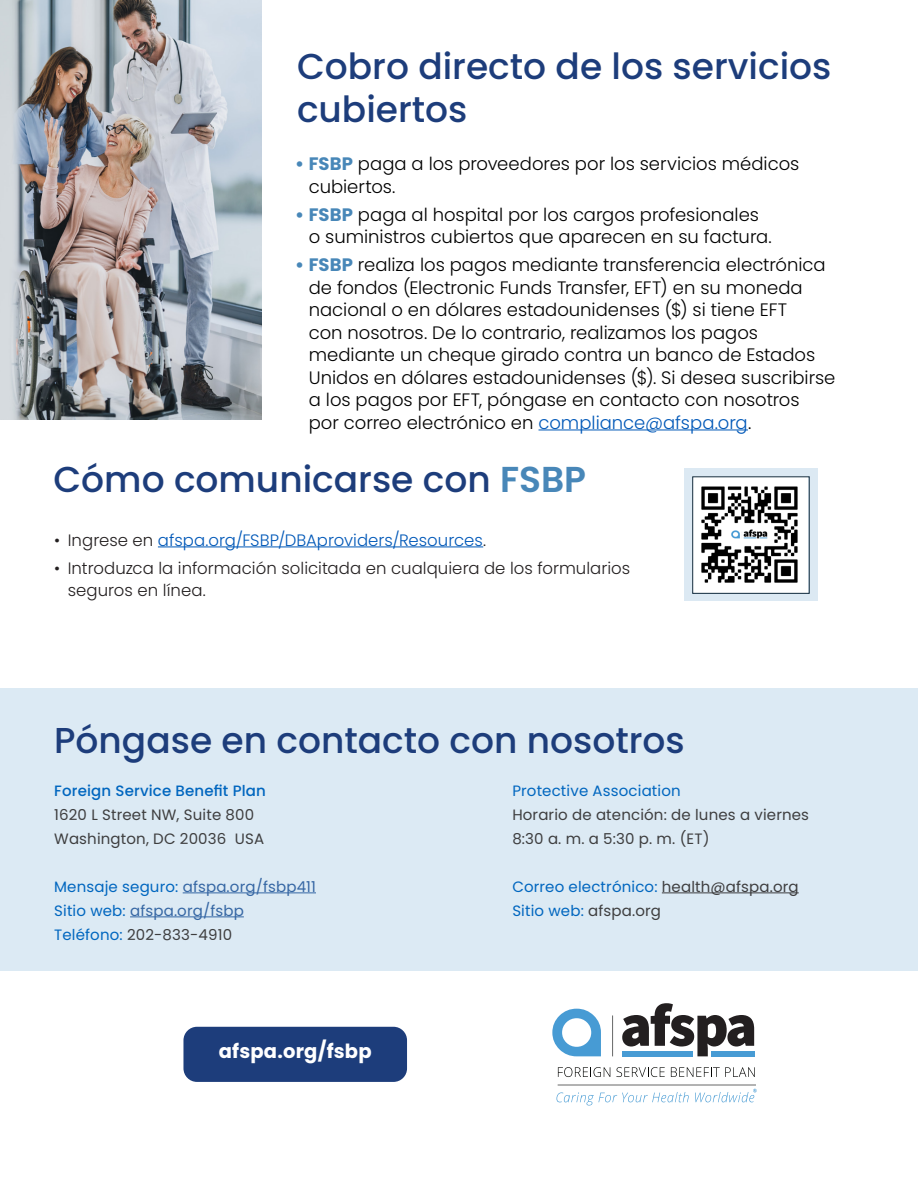
<style>
.page{position:relative;width:918px;height:1188px;background:#fff}
.page>*{position:absolute;margin:0;border:0;box-sizing:border-box;transform-origin:0 0}
.Paragraph_Headline{font:500 36px/43.2px "Poppins";color:#1d3d7b}
.new_Callout{font:700 19.5px "Poppins";letter-spacing:.01em;color:#fff}
.Bullet_List{font:300 18px/22.5px "Poppins";color:#000}
.Bullet_List-2{font:300 16.5px/22.5px "Poppins";letter-spacing:.005em;color:#231f20}
.Bullet_List-3{font:300 16.5px "Poppins";color:#0058b8}
.new_Callout-2{font:15px "Poppins";letter-spacing:.01em;color:#3e3e3f}
.new_Callout-3{font:15px "Poppins";letter-spacing:.01em;color:#0066bf}
.new_Callout-4{font:15px "Poppins";letter-spacing:.01em;color:#3667a4}
.new_Callout-5{font:500 15px "Poppins";letter-spacing:.01em;color:#0066bf}
.s1{font-weight:700;color:#4887b8}
.s2{color:#0058b8}
.s3{font-weight:600;color:#4887b8}
.s4{color:#231f20}
.s5{color:#0066bf}
.s6{color:#3e3e3f}
</style>
<div class="page">
<hr style="left:539px;top:430px;width:209px;height:1px;background:#0058b8">
<hr style="left:158px;top:547px;width:325px;height:1px;background:#0058b8">
<img style="left:0;top:0;width:262px;height:419px">
<div style="left:0;top:688px;width:918px;height:283px;background:#dceaf4"></div>
<hr style="left:183px;top:893px;width:133px;height:1px;background:#3667a4">
<hr style="left:130px;top:917px;width:114px;height:1px;background:#3667a4">
<hr style="left:662px;top:893px;width:137px;height:1px;background:#3e3e3f">
<div style="left:684px;top:468px;width:134px;height:132px;background:#dce9f3"></div>
<img style="left:694px;top:478px;width:113px;height:114px">
<div style="left:692px;top:476px;width:118px;height:118px;border:1px solid #132d3f"></div>
<svg style="left:557px;top:1092px;width:132px;height:13px"></svg>
<svg style="left:695px;top:1089px;width:62px;height:13px"></svg>
<svg style="left:622px;top:1003px;width:132px;height:53px"></svg>
<div style="left:622px;top:1051px;width:71px;height:5px;background:#479bd4"></div>
<div style="left:711px;top:1051px;width:44px;height:5px;background:#479bd4"></div>
<svg style="left:552px;top:1009px;width:49px;height:47px"></svg>
<hr style="left:612px;top:1015px;width:1px;height:41px;background:#676868">
<svg style="left:558px;top:1067px;width:52px;height:10px"></svg>
<svg style="left:616px;top:1067px;width:49px;height:10px"></svg>
<svg style="left:671px;top:1067px;width:84px;height:10px"></svg>
<hr style="left:558px;top:1085px;width:198px;height:1px;background:#676868">
<div style="left:183px;top:1027px;width:224px;height:55px;background:#1d3d7b;border-radius:14px"></div>
<p class="Paragraph_Headline" style="left:297px;top:45px;width:536px">Cobro directo de los servicios cubiertos</p>
<p class="Bullet_List" style="left:309px;top:153px;width:492px;text-indent:-14px"><span class="s1">• FSBP</span> paga a los proveedores por los servicios médicos cubiertos.</p>
<p class="Bullet_List" style="left:309px;top:203px;width:465px;text-indent:-14px"><span class="s1">• FSBP</span> paga al hospital por los cargos profesionales o suministros cubiertos que aparecen en su factura.</p>
<p class="Bullet_List" style="left:309px;top:254px;width:528px;text-indent:-14px"><span class="s1">• FSBP</span> realiza los pagos mediante transferencia electrónica de fondos (Electronic Funds Transfer, EFT) en su moneda nacional o en dólares estadounidenses ($) si tiene EFT<br>con nosotros. De lo contrario, realizamos los pagos mediante un cheque girado contra un banco de Estados Unidos en dólares estadounidenses ($). Si desea suscribirse a los pagos por EFT, póngase en contacto con nosotros<br>por correo electrónico en <span class="s2">compliance@afspa.org</span>.</p>
<p class="Paragraph_Headline" style="left:53px;top:458px;width:534px">Cómo comunicarse con <span class="s3">FSBP</span></p>
<p class="Bullet_List-3" style="left:54px;top:530px;width:434px"><span class="s4">• Ingrese en</span> afspa.org/FSBP/DBAproviders/Resources<span class="s4">.</span></p>
<p class="Bullet_List-2" style="left:68px;top:557px;width:564px;text-indent:-14px">• Introduzca la información solicitada en cualquiera de los formularios seguros en línea.</p>
<p class="Paragraph_Headline" style="left:54px;top:719px;width:632px">Póngase en contacto con nosotros</p>
<p class="new_Callout-5" style="left:54px;top:782px;width:213px">Foreign Service Benefit Plan</p>
<p class="new_Callout-2" style="left:54px;top:806px;width:202px">1620 L Street NW, Suite 800</p>
<p class="new_Callout-2" style="left:54px;top:830px;width:211px">Washington, DC 20036 USA</p>
<p class="new_Callout-4" style="left:54px;top:878px;width:263px"><span class="s5">Mensaje seguro:</span> afspa.org/fsbp411</p>
<p class="new_Callout-4" style="left:54px;top:902px;width:191px"><span class="s5">Sitio web:</span> afspa.org/fsbp</p>
<p class="new_Callout-2" style="left:54px;top:926px;width:179px"><span class="s5">Teléfono:</span> 202-833-4910</p>
<p class="new_Callout-3" style="left:512px;top:782px;width:170px">Protective Association</p>
<p class="new_Callout-2" style="left:512px;top:806px;width:298px">Horario de atención: de lunes a viernes</p>
<p class="new_Callout-2" style="left:512px;top:830px;width:199px">8:30 a. m. a 5:30 p. m. (ET)</p>
<p class="new_Callout-3" style="left:512px;top:878px;width:288px">Correo electrónico: <span class="s6">health@afspa.org</span></p>
<p class="new_Callout-3" style="left:512px;top:902px;width:150px">Sitio web: <span class="s6">afspa.org</span></p>
<p class="new_Callout" style="left:219px;top:1040px;width:154px">afspa.org/fsbp</p>
</div>
